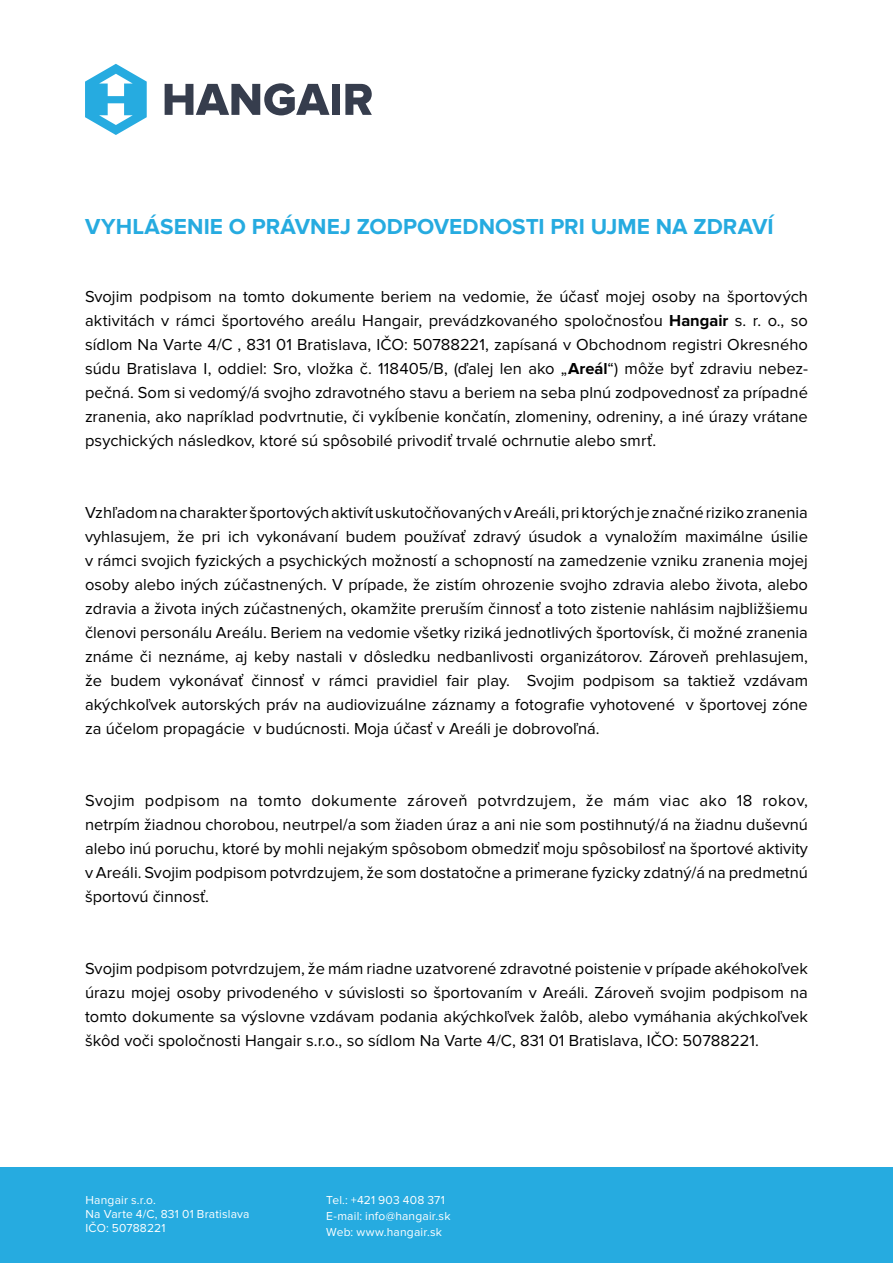
<style>
.page{position:relative;width:893px;height:1263px;background:#fff}
.page>*{position:absolute;margin:0;border:0;box-sizing:border-box;transform-origin:0 0}
.t1{font:700 22.5px "Proxima Nova";color:#26abe0}
.t2{font:16.5px/24px "Proxima Nova";color:#000;text-align:justify}
.t3{font:12px/14.4px "Proxima Nova";letter-spacing:.015em;color:#fff}
.s1{font-weight:700}
</style>
<div class="page">
<svg style="left:165px;top:83px;width:165px;height:32px"></svg>
<div style="left:332px;top:84px;width:8px;height:31px;background:#363d4d"></div>
<svg style="left:345px;top:84px;width:27px;height:31px"></svg>
<svg style="left:85px;top:64px;width:62px;height:71px"></svg>
<div style="left:0;top:1168px;width:893px;height:95px;background:#26abe0"></div>
<h1 class="t1" style="left:85px;top:213px;width:690px">VYHLÁSENIE O PRÁVNEJ ZODPOVEDNOSTI PRI UJME NA ZDRAVÍ</h1>
<p class="t2" style="left:85px;top:285px;width:724px">Svojim podpisom na tomto dokumente beriem na vedomie, že účasť mojej osoby na športových aktivitách v rámci športového areálu Hangair, prevádzkovaného spoločnosťou <span class="s1">Hangair</span> s. r. o., so sídlom Na Varte 4/C , 831 01 Bratislava, IČO: 50788221, zapísaná v Obchodnom registri Okresného súdu Bratislava I, oddiel: Sro, vložka č. 118405/B, (ďalej len ako „<span class="s1">Areál</span>“) môže byť zdraviu nebez&shy;pečná. Som si vedomý/á svojho zdravotného stavu a beriem na seba plnú zodpovednosť za prípadné zranenia, ako napríklad podvrtnutie, či vykĺbenie končatín, zlomeniny, odreniny, a iné úrazy vrátane psychických následkov, ktoré sú spôsobilé privodiť trvalé ochrnutie alebo smrť.</p>
<p class="t2" style="left:85px;top:501px;width:724px">Vzhľadom na charakter športových aktivít uskutočňovaných v Areáli, pri ktorých je značné riziko zranenia vyhlasujem, že pri ich vykonávaní budem používať zdravý úsudok a vynaložím maximálne úsilie v rámci svojich fyzických a psychických možností a schopností na zamedzenie vzniku zranenia mojej osoby alebo iných zúčastnených. V prípade, že zistím ohrozenie svojho zdravia alebo života, alebo zdravia a života iných zúčastnených, okamžite preruším činnosť a toto zistenie nahlásim najbližšiemu členovi personálu Areálu. Beriem na vedomie všetky riziká jednotlivých športovísk, či možné zranenia známe či neznáme, aj keby nastali v dôsledku nedbanlivosti organizátorov. Zároveň prehlasujem, že budem vykonávať činnosť v rámci pravidiel fair play. Svojim podpisom sa taktiež vzdávam akýchkoľvek autorských práv na audiovizuálne záznamy a fotografie vyhotovené v športovej zóne za účelom propagácie v budúcnosti. Moja účasť v Areáli je dobrovoľná.</p>
<p class="t2" style="left:85px;top:790px;width:724px">Svojim podpisom na tomto dokumente zároveň potvrdzujem, že mám viac ako 18 rokov, netrpím žiadnou chorobou, neutrpel/a som žiaden úraz a ani nie som postihnutý/á na žiadnu duševnú alebo inú poruchu, ktoré by mohli nejakým spôsobom obmedziť moju spôsobilosť na športové aktivity v Areáli. Svojim podpisom potvrdzujem, že som dostatočne a primerane fyzicky zdatný/á na predmetnú športovú činnosť.</p>
<p class="t2" style="left:85px;top:958px;width:724px">Svojim podpisom potvrdzujem, že mám riadne uzatvorené zdravotné poistenie v prípade akéhokoľvek úrazu mojej osoby privodeného v súvislosti so športovaním v Areáli. Zároveň svojim podpisom na tomto dokumente sa výslovne vzdávam podania akýchkoľvek žalôb, alebo vymáhania akýchkoľvek škôd voči spoločnosti Hangair s.r.o., so sídlom Na Varte 4/C, 831 01 Bratislava, IČO: 50788221.</p>
<p class="t3" style="left:86px;top:1193px;width:166px">Hangair s.r.o.<br>Na Varte 4/C, 831 01 Bratislava<br>IČO: 50788221</p>
<p class="t3" style="left:326px;top:1192px;width:126px;line-height:16.2px">Tel.: +421 903 408 371<br>E-mail: info@hangair.sk<br>Web: www.hangair.sk</p>
</div>
